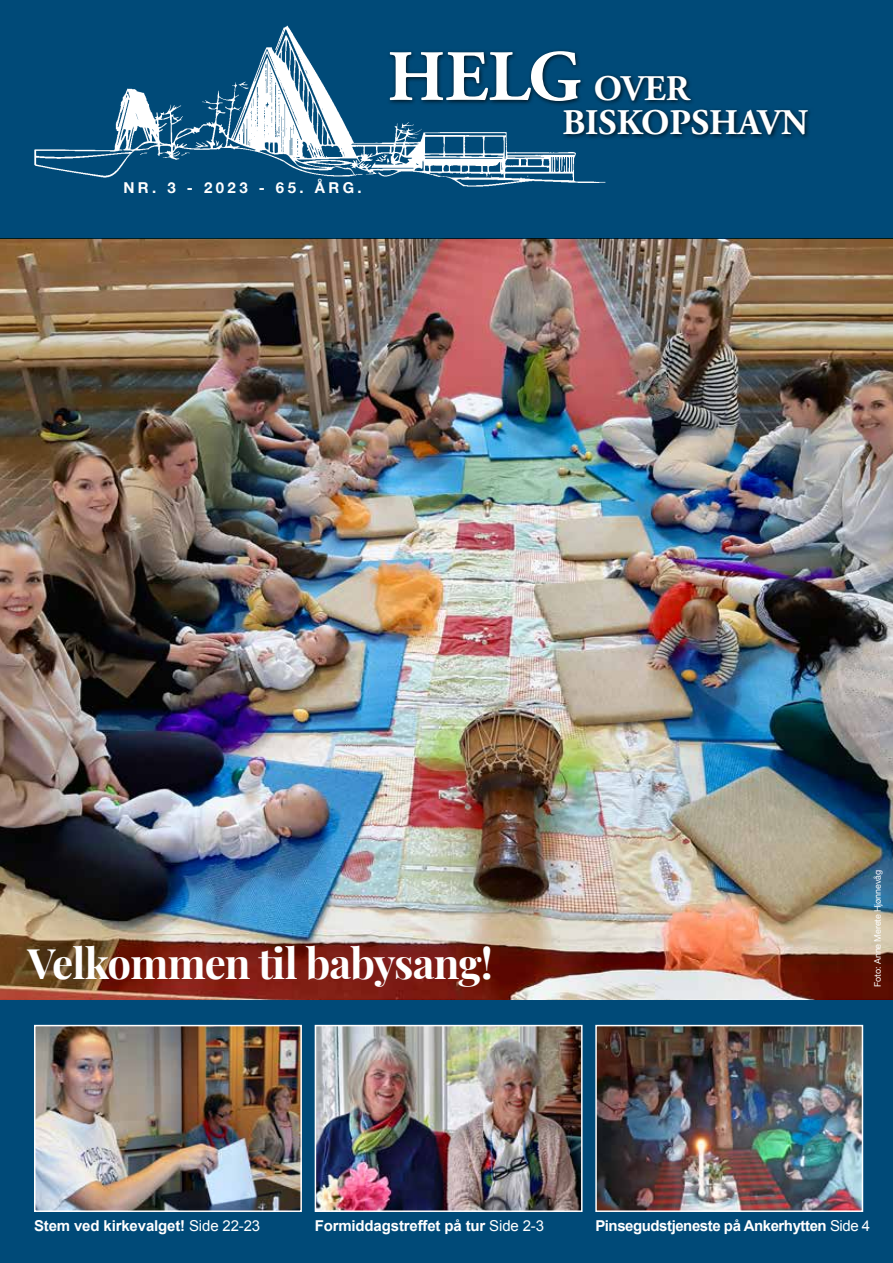
<style>
.page{position:relative;width:893px;height:1263px;background:#fff}
.page>*{position:absolute;margin:0;border:0;box-sizing:border-box;transform-origin:0 0}
.t1{font:700 72px "Adobe Garamond Pro";color:#fff}
.t2{font:700 42px "Playfair Display";letter-spacing:-.02em;color:#fff}
.t3{font:700 36px "Adobe Garamond Pro";color:#fff}
.t4{font:700 15px "Arial";letter-spacing:-.01em;color:#fff}
.t5{font:700 15px "Arial";letter-spacing:-.03em;color:#fff}
.t6{font:700 15px "Helvetica Neue";letter-spacing:.23em;color:#fff}
.t7{font:9px "Helvetica Neue";letter-spacing:-.015em;color:#fff}
.s1{font-size:36px}
.s2{font-weight:400}
</style>
<div class="page">
<div style="left:0;top:999px;width:893px;height:264px;background:#004a78"></div>
<img style="left:0;top:239px;width:893px;height:760px">
<div style="left:0;top:0;width:893px;height:239px;background:#004a78"></div>
<div style="left:387px;top:49px;width:426px;height:92px;background:#000;opacity:.75"></div>
<img style="left:34px;top:25px;width:579px;height:162px">
<img style="left:37px;top:1028px;width:262px;height:181px">
<div style="left:34px;top:1025px;width:268px;height:187px;border:2px solid #fff"></div>
<img style="left:318px;top:1028px;width:262px;height:181px">
<div style="left:315px;top:1025px;width:268px;height:187px;border:2px solid #fff"></div>
<img style="left:598px;top:1028px;width:262px;height:181px">
<div style="left:595px;top:1025px;width:268px;height:187px;border:2px solid #fff"></div>
<p class="t6" style="left:123px;top:176px;width:240px">NR. 3 - 2023 - 65. ÅRG.</p>
<h1 class="t1" style="left:387px;top:35px;width:304px">HELG <span class="s1">OVER</span></h1>
<h3 class="t3" style="left:562px;top:102px;width:247px">BISKOPSHAVN</h3>
<h2 class="t2" style="left:28px;top:930px;width:467px">Velkommen til babysang!</h2>
<p class="t7" style="left:871px;top:986px;width:118px;rotate:-90deg">Foto: Anne Merete Hjønnevåg</p>
<p class="t4" style="left:34px;top:1216px;width:228px">Stem ved kirkevalget! <span class="s2">Side 22-23</span></p>
<p class="t4" style="left:315px;top:1216px;width:231px">Formiddagstreffet på tur <span class="s2">Side 2-3</span></p>
<p class="t5" style="left:595px;top:1216px;width:276px">Pinsegudstjeneste på Ankerhytten <span class="s2">Side 4</span></p>
</div>
